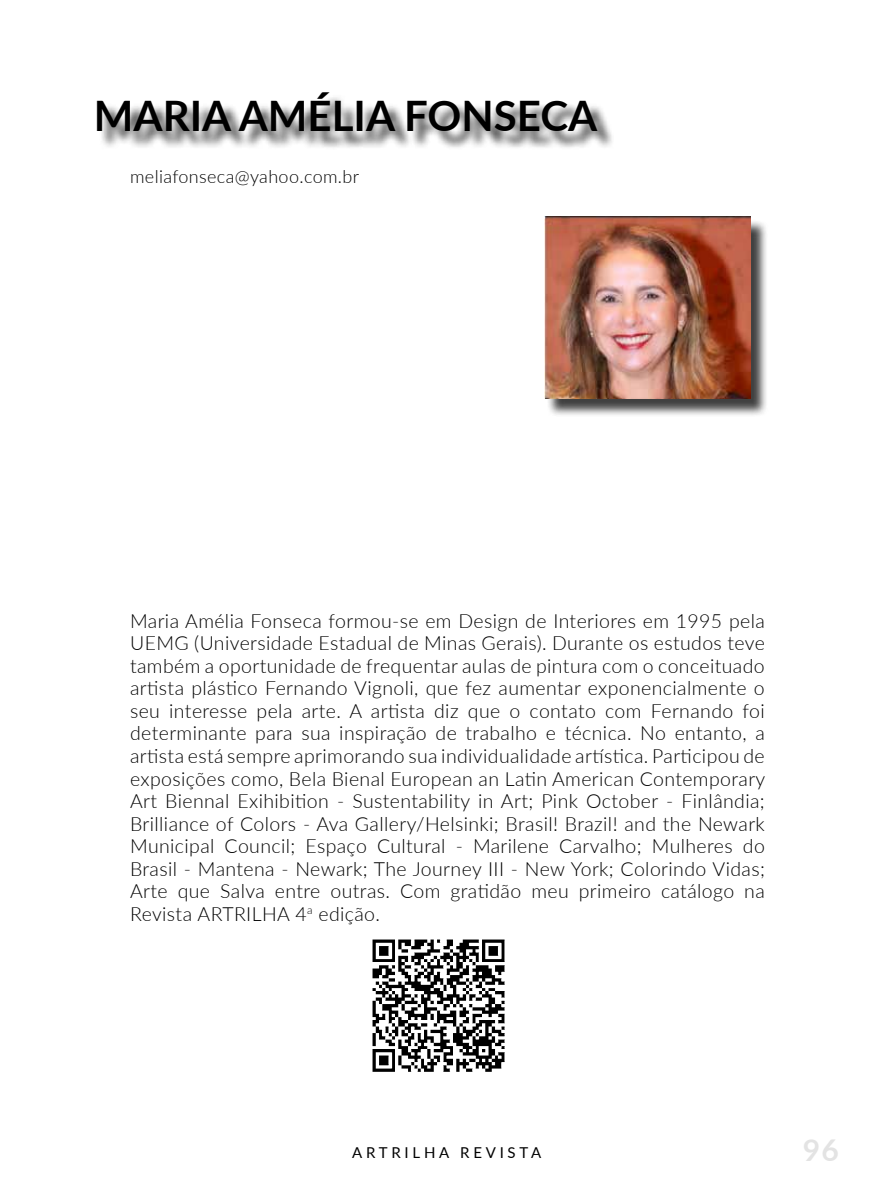
<style>
.page{position:relative;width:893px;height:1191px;background:#fff}
.page>*{position:absolute;margin:0;border:0;box-sizing:border-box;transform-origin:0 0}
.t1{font:700 42px "Lato";color:#000}
.t2{font:700 30px "Lato";color:#e3e3e3}
.t3{font:300 19.5px/22.5px "Lato";letter-spacing:.02em;color:#000;text-align:justify}
.t4{font:300 18px "Lato";letter-spacing:.02em;color:#000}
.t5{font:15px "Lato";letter-spacing:.25em;color:#000}
</style>
<div class="page">
<div style="left:547px;top:219px;width:221px;height:198px;background:#000;opacity:.75"></div>
<img style="left:544px;top:217px;width:206px;height:181px">
<div style="left:100px;top:94px;width:515px;height:57px;background:#000;opacity:.75"></div>
<img style="left:372px;top:939px;width:133px;height:133px">
<h1 class="t1" style="left:94px;top:85px;width:505px">MARIA AMÉLIA FONSECA</h1>
<p class="t4" style="left:130px;top:164px;width:231px">meliafonseca@yahoo.com.br</p>
<p class="t3" style="left:130px;top:609px;width:637px">Maria Amélia Fonseca formou-se em Design de Interiores em 1995 pela UEMG (Universidade Estadual de Minas Gerais). Durante os estudos teve também a oportunidade de frequentar aulas de pintura com o conceituado artista plástico Fernando Vignoli, que fez aumentar exponencialmente o seu interesse pela arte. A artista diz que o contato com Fernando foi determinante para sua inspiração de trabalho e técnica. No entanto, a artista está sempre aprimorando sua individualidade artística. Participou de exposições como, Bela Bienal European an Latin American Contemporary Art Biennal Exihibition - Sustentability in Art; Pink October - Finlândia; Brilliance of Colors - Ava Gallery/Helsinki; Brasil! Brazil! and the Newark Municipal Council; Espaço Cultural - Marilene Carvalho; Mulheres do Brasil - Mantena - Newark; The Journey III - New York; Colorindo Vidas; Arte que Salva entre outras. Com gratidão meu primeiro catálogo na Revista ARTRILHA 4<sup>a</sup> edição.</p>
<p class="t5" style="left:352px;top:1142px;width:191px">ARTRILHA REVISTA</p>
<h2 class="t2" style="left:803px;top:1128px;width:38px">96</h2>
</div>
